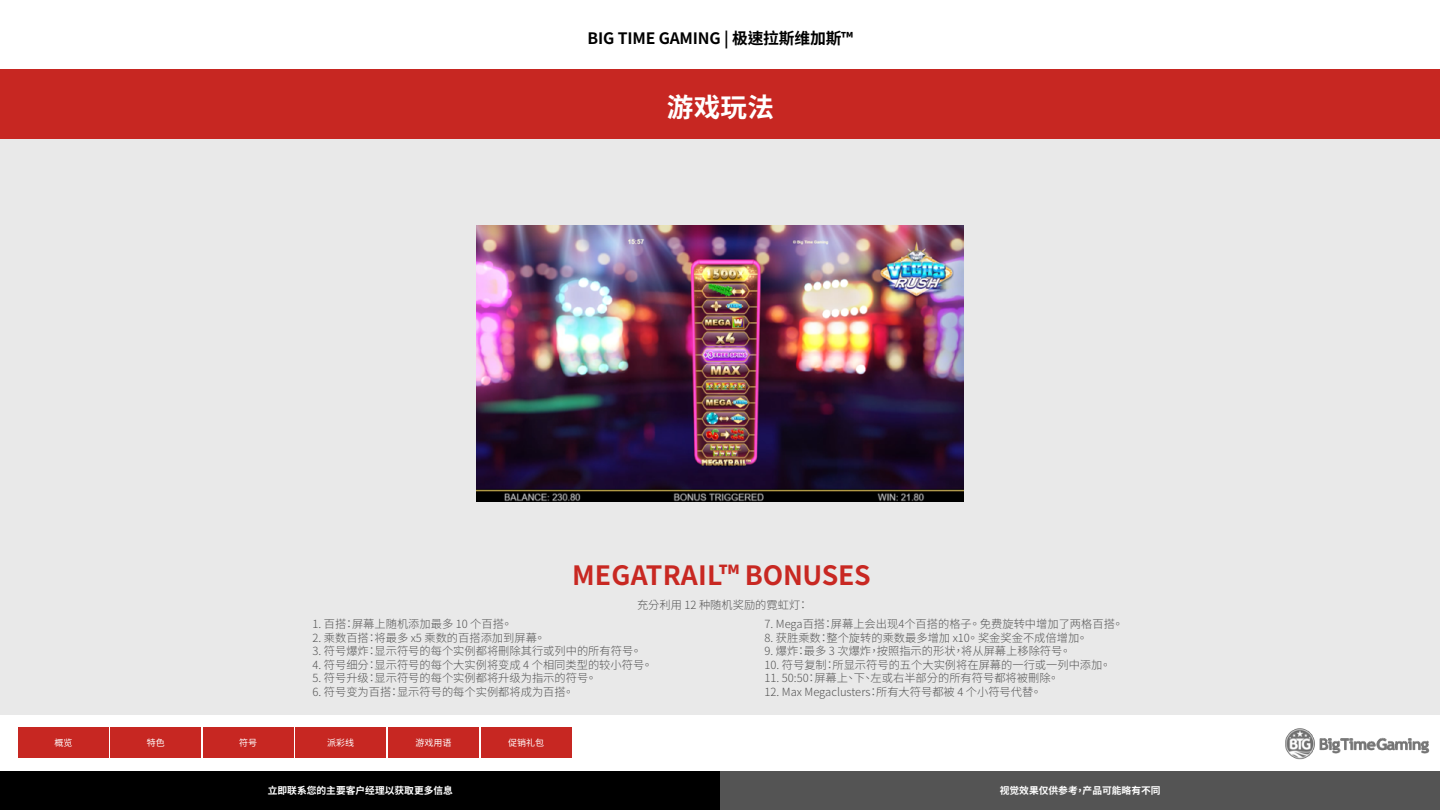
<style>
.page{position:relative;width:1440px;height:810px;background:#fff}
.page>*{position:absolute;margin:0;border:0;box-sizing:border-box;transform-origin:0 0}
.t1{font:700 26.55px "Noto Sans CJ Ktc";letter-spacing:-.005em;color:#c82822}
.t2{font:700 26.55px "Noto Sans CJ Ktc";color:#fff}
.t3{font:700 15.75px "Noto Sans CJ Ktc";letter-spacing:-.01em;color:#000}
.t4{font:300 11.25px "Noto Sans CJ Ktc";color:#545454}
.t5{font:700 9.75px "Noto Sans CJ Ktc";color:#fff}
.t6{font:9px "Noto Sans CJ Ktc";color:#fff}
</style>
<div class="page">
<div style="left:0;top:71px;width:1440px;height:644px;background:#e8e8e8"></div>
<div style="left:0;top:69px;width:1440px;height:69px;background:#c72722"></div>
<img style="left:1285px;top:728px;width:145px;height:32px">
<div style="left:18px;top:728px;width:91px;height:30px;background:#c72722"></div>
<div style="left:111px;top:728px;width:90px;height:30px;background:#c72722"></div>
<div style="left:203px;top:728px;width:90px;height:30px;background:#c72722"></div>
<div style="left:296px;top:728px;width:90px;height:30px;background:#c72722"></div>
<div style="left:388px;top:728px;width:91px;height:30px;background:#c72722"></div>
<div style="left:481px;top:728px;width:90px;height:30px;background:#c72722"></div>
<img style="left:476px;top:225px;width:488px;height:276px">
<div style="left:0;top:771px;width:720px;height:39px;background:#000"></div>
<div style="left:720px;top:771px;width:720px;height:39px;background:#545454"></div>
<h2 class="t3" style="left:588px;top:29px;width:267px">BIG TIME GAMING | 极速拉斯维加斯™</h2>
<h1 class="t2" style="left:667px;top:92px;width:109px">游戏玩法</h1>
<h1 class="t1" style="left:572px;top:560px;width:300px">MEGATRAIL™ BONUSES</h1>
<p class="t4" style="left:637px;top:599px;width:173px">充分利用 12 种随机奖励的霓虹灯：</p>
<p class="t4" style="left:313px;top:618px;width:201px">1. 百搭：屏幕上随机添加最多 10 个百搭。</p>
<p class="t4" style="left:313px;top:631px;width:234px">2. 乘数百搭：将最多 x5 乘数的百搭添加到屏幕。</p>
<p class="t4" style="left:313px;top:645px;width:331px">3. 符号爆炸：显示符号的每个实例都将删除其行或列中的所有符号。</p>
<p class="t4" style="left:313px;top:658px;width:342px">4. 符号细分：显示符号的每个大实例将变成 4 个相同类型的较小符号。</p>
<p class="t4" style="left:313px;top:672px;width:286px">5. 符号升级：显示符号的每个实例都将升级为指示的符号。</p>
<p class="t4" style="left:313px;top:685px;width:263px">6. 符号变为百搭：显示符号的每个实例都将成为百搭。</p>
<p class="t6" style="left:55px;top:738px;width:19px">概览</p>
<p class="t6" style="left:147px;top:738px;width:19px">特色</p>
<p class="t6" style="left:239px;top:738px;width:19px">符号</p>
<p class="t6" style="left:327px;top:738px;width:28px">派彩线</p>
<p class="t6" style="left:415px;top:738px;width:37px">游戏用语</p>
<p class="t6" style="left:508px;top:738px;width:37px">促销礼包</p>
<p class="t4" style="left:765px;top:618px;width:360px">7. Mega百搭：屏幕上会出现4个百搭的格子。 免费旋转中增加了两格百搭。</p>
<p class="t4" style="left:765px;top:631px;width:325px">8. 获胜乘数：整个旋转的乘数最多增加 x10。 奖金奖金不成倍增加。</p>
<p class="t4" style="left:765px;top:645px;width:308px">9. 爆炸：最多 3 次爆炸，按照指示的形状，将从屏幕上移除符号。</p>
<p class="t4" style="left:765px;top:658px;width:348px">10. 符号复制：所显示符号的五个大实例将在屏幕的一行或一列中添加。</p>
<p class="t4" style="left:765px;top:672px;width:296px">11. 50:50：屏幕上、下、左或右半部分的所有符号都将被删除。</p>
<p class="t4" style="left:765px;top:685px;width:279px">12. Max Megaclusters：所有大符号都被 4 个小符号代替。</p>
<p class="t5" style="left:268px;top:785px;width:187px">立即联系您的主要客户经理以获取更多信息</p>
<p class="t5" style="left:1000px;top:785px;width:162px">视觉效果仅供参考，产品可能略有不同</p>
</div>
